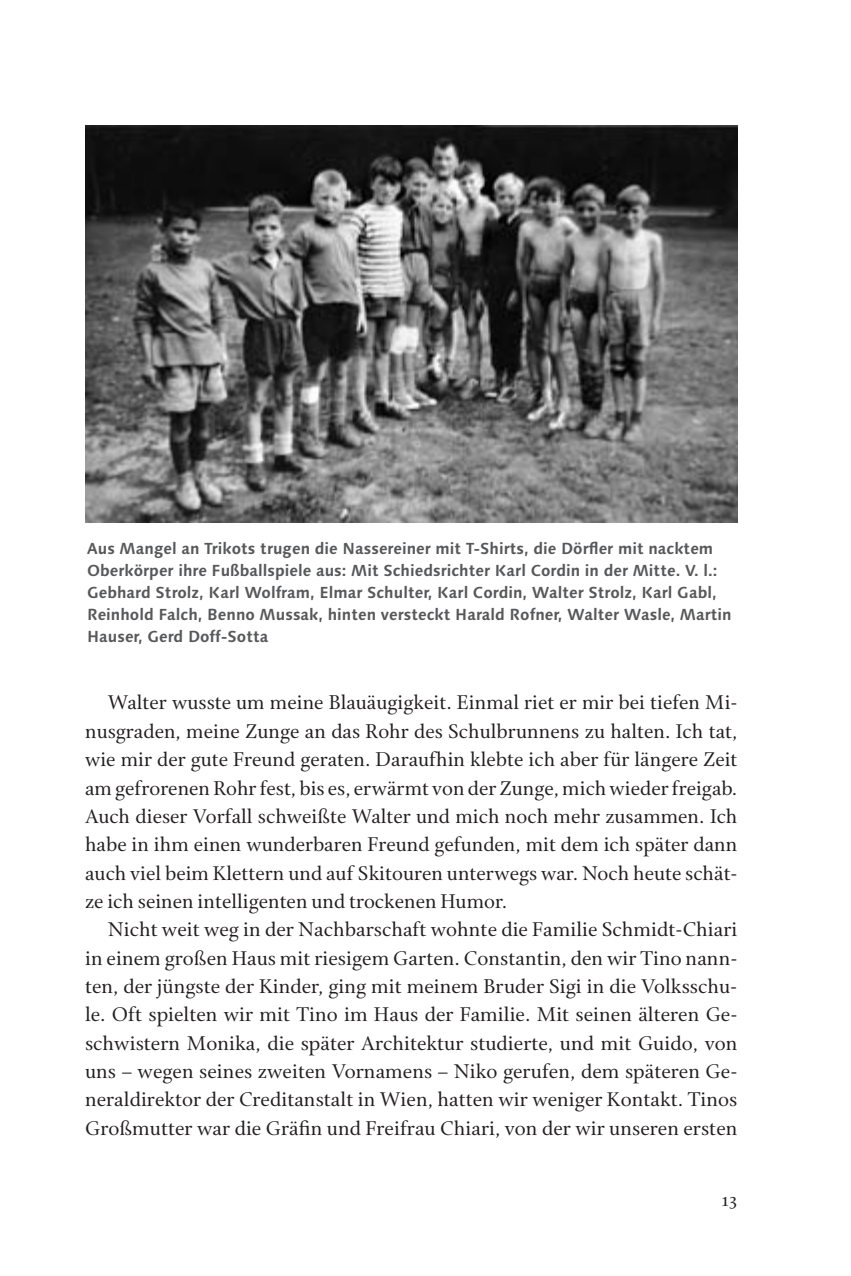
<style>
.page{position:relative;width:851px;height:1276px;background:#fff}
.page>*{position:absolute;margin:0;border:0;box-sizing:border-box;transform-origin:0 0}
.t1{font:21px/28.4px "Cycles Eleven";color:#231f20;text-align:justify}
.t2{font:20px "Cycles Eleven";color:#231f20}
.t3{font:700 16px/22px "Linotype Syntax Os F";color:#57585a}
</style>
<div class="page">
<img style="left:85px;top:125px;width:652px;height:397px">
<p class="t3" style="left:87px;top:537px;width:646px">Aus Mangel an Trikots trugen die Nassereiner mit T-Shirts, die Dörfler mit nacktem Oberkörper ihre Fußballspiele aus: Mit Schiedsrichter Karl Cordin in der Mitte. V. l.:<br>Gebhard Strolz, Karl Wolfram, Elmar Schulter, Karl Cordin, Walter Strolz, Karl Gabl, Reinhold Falch, Benno Mussak, hinten versteckt Harald Rofner, Walter Wasle, Martin Hauser, Gerd Doff-Sotta</p>
<p class="t1" style="left:85px;top:688px;width:654px;text-indent:23px">Walter wusste um meine Blauäugigkeit. Einmal riet er mir bei tiefen Mi&shy;nusgraden, meine Zunge an das Rohr des Schulbrunnens zu halten. Ich tat, wie mir der gute Freund geraten. Daraufhin klebte ich aber für längere Zeit am gefrorenen Rohr fest, bis es, erwärmt von der Zunge, mich wieder freigab.<br>Auch dieser Vorfall schweißte Walter und mich noch mehr zusammen. Ich habe in ihm einen wunderbaren Freund gefunden, mit dem ich später dann auch viel beim Klettern und auf Skitouren unterwegs war. Noch heute schät&shy;ze ich seinen intelligenten und trockenen Humor.</p>
<p class="t1" style="left:85px;top:915px;width:653px;text-indent:23px">Nicht weit weg in der Nachbarschaft wohnte die Familie Schmidt-Chiari in einem großen Haus mit riesigem Garten. Constantin, den wir Tino nann&shy;ten, der jüngste der Kinder, ging mit meinem Bruder Sigi in die Volksschu&shy;le. Oft spielten wir mit Tino im Haus der Familie. Mit seinen älteren Ge&shy;schwistern Monika, die später Architektur studierte, und mit Guido, von uns – wegen seines zweiten Vornamens – Niko gerufen, dem späteren Ge&shy;neraldirektor der Creditanstalt in Wien, hatten wir weniger Kontakt. Tinos Großmutter war die Gräfin und Freifrau Chiari, von der wir unseren ersten</p>
<p class="t2" style="left:721px;top:1187px;width:17px">13</p>
</div>
